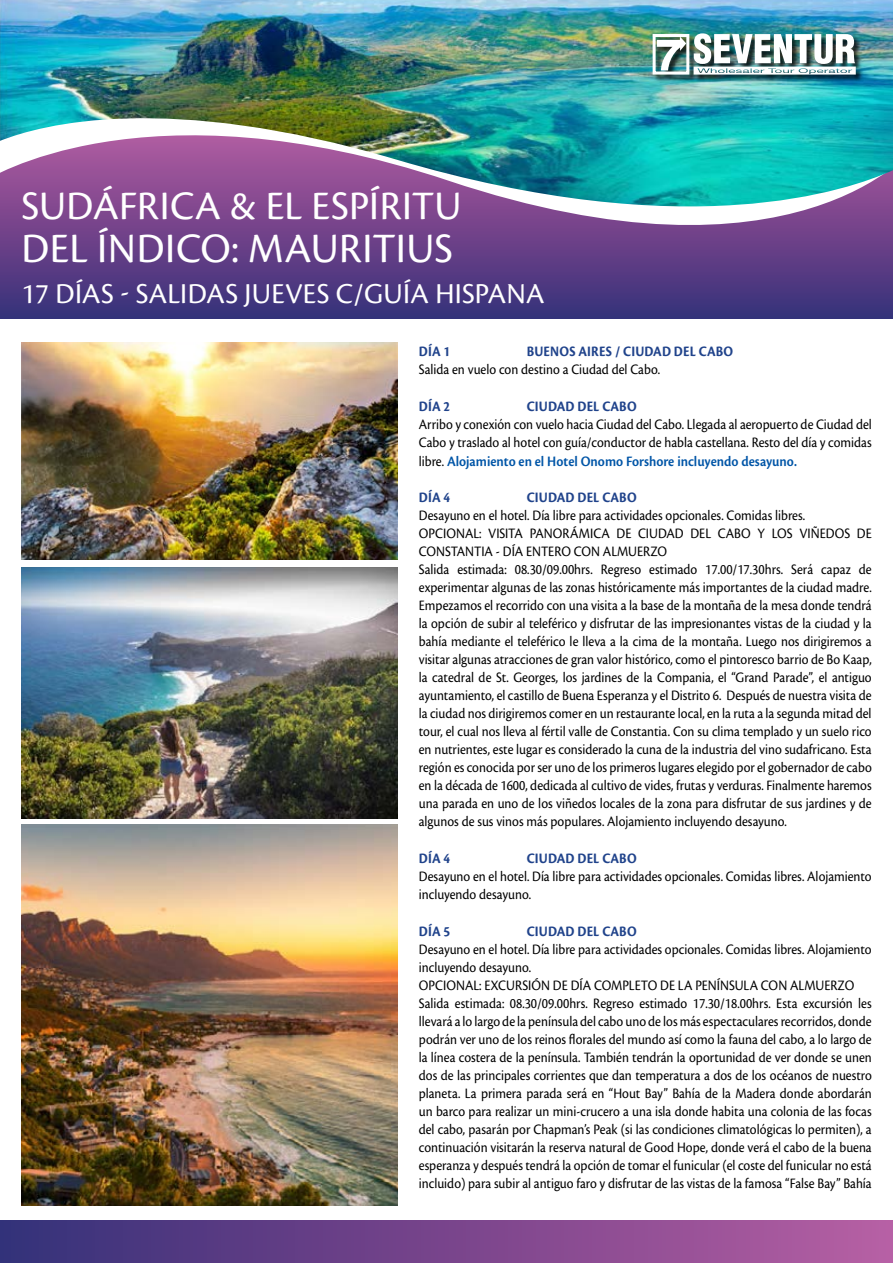
<style>
.page{position:relative;width:893px;height:1263px;background:#fff}
.page>*{position:absolute;margin:0;border:0;box-sizing:border-box;transform-origin:0 0}
.t1{font:43.5px "Cronos Pro";color:#fff}
.t2{font:42px "Cronos Pro";color:#fff}
.t3{font:30px "Cronos Pro";color:#fff}
.t4{font:15px/18px "Cronos Pro";color:#000;scale:.9 1}
.t5{font:700 15px "Cronos Pro";letter-spacing:.01em;color:#20438b;scale:.9 1}
.s1{font-weight:600;color:#0055a7}
</style>
<div class="page">
<div style="left:0;top:125px;width:893px;height:194px;background:#3d347c"></div>
<svg style="left:0;top:246px;width:893px;height:47px;fill:#593b83"></svg>
<img style="left:0;top:0;width:893px;height:246px">
<div style="left:0;top:1220px;width:893px;height:43px;background:linear-gradient(to right,#362f78,#b85da2)"></div>
<img style="left:21px;top:342px;width:377px;height:217px">
<img style="left:21px;top:825px;width:377px;height:380px">
<div style="left:653px;top:34px;width:211px;height:49px;background:#000;opacity:.77"></div>
<div style="left:653px;top:34px;width:36px;height:41px;border:3px solid #fff"></div>
<svg style="left:657px;top:37px;width:29px;height:33px"></svg>
<img style="left:694px;top:33px;width:162px;height:42px">
<img style="left:21px;top:568px;width:377px;height:251px">
<h2 class="t2" style="left:21px;top:182px;width:23px">sudáfrica</h2>
<h2 class="t2" style="left:230px;top:182px;width:101px">&amp; el espíritu</h2>
<h1 class="t1" style="left:21px;top:224px;width:22px">del</h1>
<h1 class="t1" style="left:97px;top:224px;width:23px">índico</h1>
<h1 class="t1" style="left:231px;top:224px;width:41px">: mauritius</h1>
<h3 class="t3" style="left:21px;top:276px;width:49px">17 días</h3>
<h3 class="t3" style="left:120px;top:276px;width:31px">- salidas</h3>
<h3 class="t3" style="left:245px;top:276px;width:137px">juevES c/guía</h3>
<h3 class="t3" style="left:435px;top:276px;width:17px">hispana</h3>
<p class="t5" style="left:419px;top:343px;width:36px">DíA 1</p>
<p class="t5" style="left:527px;top:343px;width:231px">BUENOS AIRES / CIUDAD DEL CABO</p>
<p class="t4" style="left:419px;top:360px;width:270px">Salida en vuelo con destino a Ciudad del Cabo.</p>
<p class="t5" style="left:419px;top:398px;width:36px">DÍA 2</p>
<p class="t5" style="left:527px;top:398px;width:124px">CIUDAD DEL CABO</p>
<p class="t4" style="left:419px;top:415px;width:505px;text-align:justify">Arribo y conexión con vuelo hacia Ciudad del Cabo. Llegada al aeropuerto de Ciudad del Cabo y traslado al hotel con guía/conductor de habla castellana. Resto del día y comidas libre. <span class="s1">Alojamiento en el Hotel Onomo Forshore incluyendo desayuno.</span></p>
<p class="t5" style="left:419px;top:489px;width:36px">DÍA 4</p>
<p class="t5" style="left:527px;top:489px;width:124px">CIUDAD DEL CABO</p>
<p class="t4" style="left:419px;top:507px;width:505px">Desayuno en el hotel. Día libre para actividades opcionales. Comidas libres.<br>OPCIONAL: VISITA PANORÁMICA DE CIUDAD DEL CABO Y LOS VIÑEDOS DE CONSTANTIA - DÍA ENTERO CON ALMUERZO<br>Salida estimada: 08.30/09.00hrs. Regreso estimado 17.00/17.30hrs. Será capaz de experimentar algunas de las zonas históricamente más importantes de la ciudad madre.<br>Empezamos el recorrido con una visita a la base de la montaña de la mesa donde tendrá la opción de subir al teleférico y disfrutar de las impresionantes vistas de la ciudad y la bahía mediante el teleférico le lleva a la cima de la montaña. Luego nos dirigiremos a visitar algunas atracciones de gran valor histórico, como el pintoresco barrio de Bo Kaap, la catedral de St. Georges, los jardines de la Compania, el “Grand Parade”, el antiguo ayuntamiento, el castillo de Buena Esperanza y el Distrito 6. Después de nuestra visita de la ciudad nos dirigiremos comer en un restaurante local, en la ruta a la segunda mitad del tour, el cual nos lleva al fértil valle de Constantia. Con su clima templado y un suelo rico en nutrientes, este lugar es considerado la cuna de la industria del vino sudafricano. Esta región es conocida por ser uno de los primeros lugares elegido por el gobernador de cabo en la década de 1600, dedicada al cultivo de vides, frutas y verduras. Finalmente haremos una parada en uno de los viñedos locales de la zona para disfrutar de sus jardines y de algunos de sus vinos más populares. Alojamiento incluyendo desayuno.</p>
<p class="t5" style="left:419px;top:850px;width:36px">DÍA 4</p>
<p class="t5" style="left:527px;top:850px;width:124px">CIUDAD DEL CABO</p>
<p class="t4" style="left:419px;top:867px;width:505px">Desayuno en el hotel. Día libre para actividades opcionales. Comidas libres. Alojamiento incluyendo desayuno.</p>
<p class="t5" style="left:419px;top:923px;width:36px">DÍA 5</p>
<p class="t5" style="left:527px;top:923px;width:124px">CIUDAD DEL CABO</p>
<p class="t4" style="left:419px;top:940px;width:505px">Desayuno en el hotel. Día libre para actividades opcionales. Comidas libres. Alojamiento incluyendo desayuno.<br>OPCIONAL: EXCURSIÓN DE DÍA COMPLETO DE LA PENÍNSULA CON ALMUERZO Salida estimada: 08.30/09.00hrs. Regreso estimado 17.30/18.00hrs. Esta excursión les llevará a lo largo de la península del cabo uno de los más espectaculares recorridos, donde podrán ver uno de los reinos florales del mundo así como la fauna del cabo, a lo largo de la línea costera de la península. También tendrán la oportunidad de ver donde se unen dos de las principales corrientes que dan temperatura a dos de los océanos de nuestro planeta. La primera parada será en “Hout Bay” Bahía de la Madera donde abordarán un barco para realizar un mini-crucero a una isla donde habita una colonia de las focas del cabo, pasarán por Chapman’s Peak (si las condiciones climatológicas lo permiten), a continuación visitarán la reserva natural de Good Hope, donde verá el cabo de la buena esperanza y después tendrá la opción de tomar el funicular (el coste del funicular no está incluido) para subir al antiguo faro y disfrutar de las vistas de la famosa “False Bay” Bahía</p>
</div>
